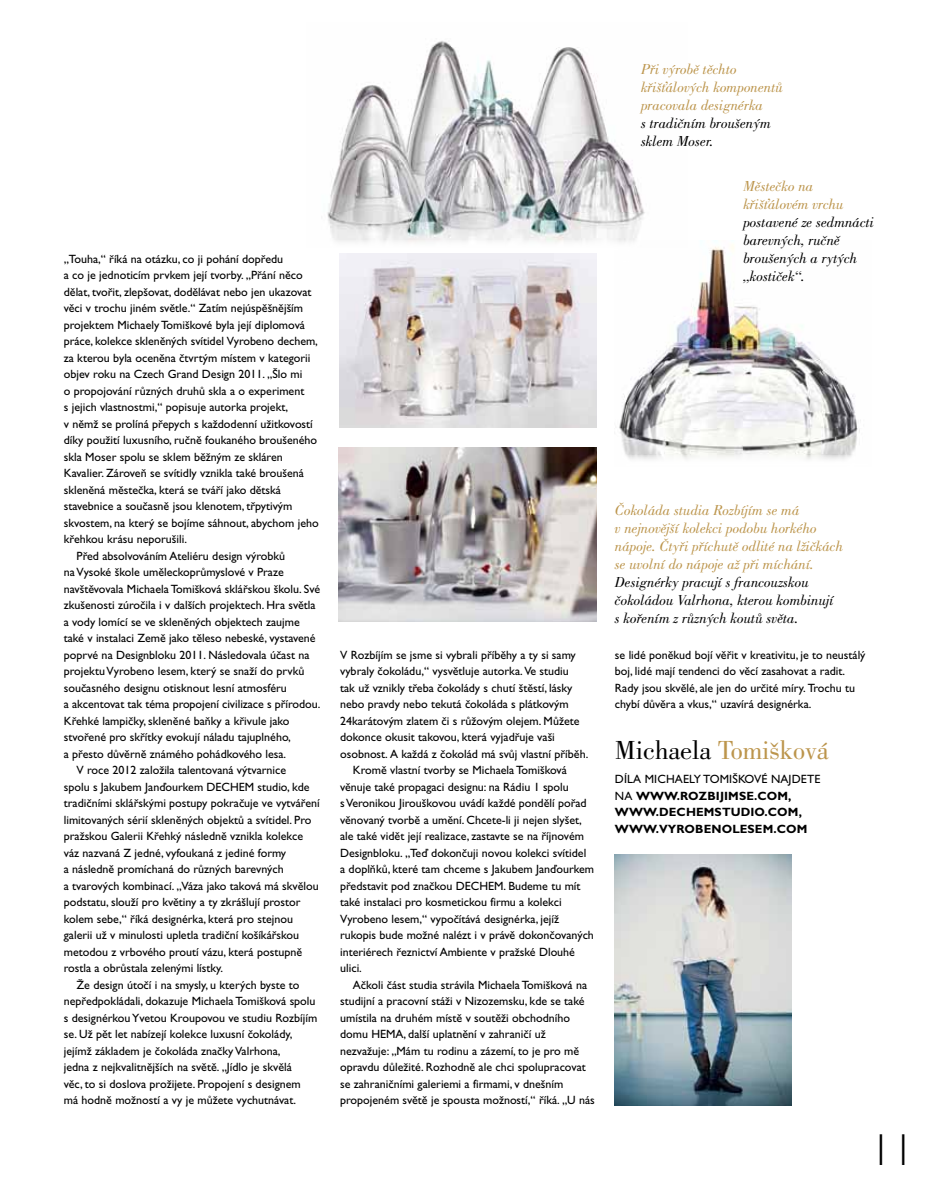
<style>
.page{position:relative;width:936px;height:1191px;background:#fff}
.page>*{position:absolute;margin:0;border:0;box-sizing:border-box;transform-origin:0 0}
.t1{font:300 45px "Gill Sans CE";color:#000}
.t2{font:27px "Bodoni CE";letter-spacing:-.005em;color:#bc954c}
.t3{font:italic 15px/18px "Bodoni CE";letter-spacing:-.005em;color:#bc954c}
.t4{font:italic 15px/18px "Bodoni CE";letter-spacing:-.005em;color:#000}
.t5{font:12px/16.5px "Gill Sans CE";color:#000}
.t6{font:700 12px "Gill Sans CE";letter-spacing:.305em;color:#000}
.s1{color:#000}
.s2{font-weight:700}
</style>
<div class="page">
<img style="left:327px;top:41px;width:318px;height:199px">
<img style="left:614px;top:855px;width:177px;height:251px">
<img style="left:339px;top:447px;width:257px;height:175px">
<img style="left:619px;top:240px;width:242px;height:215px">
<div style="left:321px;top:240px;width:319px;height:32px;background:#fff"></div>
<img style="left:339px;top:253px;width:257px;height:175px">
<p class="t5" style="left:64px;top:250px;width:221px">„Touha,“ říká na otázku, co ji pohání dopředu</p>
<p class="t5" style="left:64px;top:267px;width:240px">a co je jednoticím prvkem její tvorby. „Přání něco</p>
<p class="t5" style="left:64px;top:283px;width:249px">dělat, tvořit, zlepšovat, dodělávat nebo jen ukazovat</p>
<p class="t5" style="left:64px;top:300px;width:241px">věci v trochu jiném světle.“ Zatím nejúspěšnějším</p>
<p class="t5" style="left:64px;top:316px;width:243px">projektem Michaely Tomiškové byla její diplomová</p>
<p class="t5" style="left:64px;top:333px;width:255px">práce, kolekce skleněných svítidel Vyrobeno dechem,</p>
<p class="t5" style="left:64px;top:349px;width:248px">za kterou byla oceněna čtvrtým místem v kategorii</p>
<p class="t5" style="left:64px;top:366px;width:240px">objev roku na Czech Grand Design 2011. „Šlo mi</p>
<p class="t5" style="left:64px;top:382px;width:242px">o propojování různých druhů skla a o experiment</p>
<p class="t5" style="left:64px;top:399px;width:226px">s jejich vlastnostmi,“ popisuje autorka projekt,</p>
<p class="t5" style="left:64px;top:415px;width:251px">v němž se prolíná přepych s každodenní užitkovostí</p>
<p class="t5" style="left:64px;top:432px;width:255px">díky použití luxusního, ručně foukaného broušeného</p>
<p class="t5" style="left:64px;top:448px;width:220px">skla Moser spolu se sklem běžným ze skláren</p>
<p class="t5" style="left:64px;top:465px;width:242px">Kavalier. Zároveň se svítidly vznikla také broušená</p>
<p class="t5" style="left:64px;top:481px;width:219px">skleněná městečka, která se tváří jako dětská</p>
<p class="t5" style="left:64px;top:498px;width:230px">stavebnice a současně jsou klenotem, třpytivým</p>
<p class="t5" style="left:64px;top:514px;width:256px">skvostem, na který se bojíme sáhnout, abychom jeho</p>
<p class="t5" style="left:64px;top:531px;width:125px">křehkou krásu neporušili.</p>
<p class="t5" style="left:77px;top:547px;width:210px">Před absolvováním Ateliéru design výrobků</p>
<p class="t5" style="left:64px;top:564px;width:221px">na Vysoké škole uměleckoprůmyslové v Praze</p>
<p class="t5" style="left:64px;top:580px;width:258px">navštěvovala Michaela Tomišková sklářskou školu. Své</p>
<p class="t5" style="left:64px;top:597px;width:253px">zkušenosti zúročila i v dalších projektech. Hra světla</p>
<p class="t5" style="left:64px;top:613px;width:237px">a vody lomící se ve skleněných objektech zaujme</p>
<p class="t5" style="left:64px;top:630px;width:253px">také v instalaci Země jako těleso nebeské, vystavené</p>
<p class="t5" style="left:64px;top:646px;width:247px">poprvé na Designbloku 2011. Následovala účast na</p>
<p class="t5" style="left:64px;top:663px;width:242px">projektu Vyrobeno lesem, který se snaží do prvků</p>
<p class="t5" style="left:64px;top:679px;width:224px">současného designu otisknout lesní atmosféru</p>
<p class="t5" style="left:64px;top:696px;width:258px">a akcentovat tak téma propojení civilizace s přírodou.</p>
<p class="t5" style="left:64px;top:712px;width:227px">Křehké lampičky, skleněné baňky a křivule jako</p>
<p class="t5" style="left:64px;top:729px;width:228px">stvořené pro skřítky evokují náladu tajuplného,</p>
<p class="t5" style="left:64px;top:745px;width:224px">a přesto důvěrně známého pohádkového lesa.</p>
<p class="t5" style="left:77px;top:762px;width:211px">V roce 2012 založila talentovaná výtvarnice</p>
<p class="t5" style="left:64px;top:778px;width:175px">spolu s Jakubem Janďourkem DECHEM</p>
<p class="t5" style="left:257px;top:778px;width:54px">studio, kde</p>
<p class="t5" style="left:64px;top:795px;width:258px">tradičními sklářskými postupy pokračuje ve vytváření</p>
<p class="t5" style="left:64px;top:811px;width:249px">limitovaných sérií skleněných objektů a svítidel. Pro</p>
<p class="t5" style="left:64px;top:828px;width:241px">pražskou Galerii Křehký následně vznikla kolekce</p>
<p class="t5" style="left:64px;top:844px;width:224px">váz nazvaná Z jedné, vyfoukaná z jediné formy</p>
<p class="t5" style="left:64px;top:861px;width:221px">a následně promíchaná do různých barevných</p>
<p class="t5" style="left:64px;top:877px;width:256px">a tvarových kombinací. „Váza jako taková má skvělou</p>
<p class="t5" style="left:64px;top:894px;width:238px">podstatu, slouží pro květiny a ty zkrášlují prostor</p>
<p class="t5" style="left:64px;top:910px;width:231px">kolem sebe,“ říká designérka, která pro stejnou</p>
<p class="t5" style="left:64px;top:927px;width:237px">galerii už v minulosti upletla tradiční košíkářskou</p>
<p class="t5" style="left:64px;top:943px;width:240px">metodou z vrbového proutí vázu, která postupně</p>
<p class="t5" style="left:64px;top:960px;width:161px">rostla a obrůstala zelenými lístky.</p>
<p class="t5" style="left:77px;top:976px;width:224px">Že design útočí i na smysly, u kterých byste to</p>
<p class="t5" style="left:64px;top:993px;width:253px">nepředpokládali, dokazuje Michaela Tomišková spolu</p>
<p class="t5" style="left:64px;top:1009px;width:255px">s designérkou Yvetou Kroupovou ve studiu Rozbíjím</p>
<p class="t5" style="left:64px;top:1026px;width:230px">se. Už pět let nabízejí kolekce luxusní čokolády,</p>
<p class="t5" style="left:64px;top:1042px;width:218px">jejímž základem je čokoláda značky Valrhona,</p>
<p class="t5" style="left:64px;top:1059px;width:229px">jedna z nejkvalitnějších na světě. „Jídlo je skvělá</p>
<p class="t5" style="left:64px;top:1075px;width:238px">věc, to si doslova prožijete. Propojení s designem</p>
<p class="t5" style="left:64px;top:1092px;width:234px">má hodně možností a vy je můžete vychutnávat.</p>
<p class="t5" style="left:340px;top:646px;width:237px">V Rozbíjím se jsme si vybrali příběhy a ty si samy</p>
<p class="t5" style="left:340px;top:663px;width:230px">vybraly čokoládu,“ vysvětluje autorka.Ve studiu</p>
<p class="t5" style="left:340px;top:679px;width:234px">tak už vznikly třeba čokolády s chutí štěstí, lásky</p>
<p class="t5" style="left:340px;top:696px;width:230px">nebo pravdy nebo tekutá čokoláda s plátkovým</p>
<p class="t5" style="left:340px;top:712px;width:241px">24karátovým zlatem či s růžovým olejem. Můžete</p>
<p class="t5" style="left:340px;top:729px;width:216px">dokonce okusit takovou, která vyjadřuje vaši</p>
<p class="t5" style="left:340px;top:745px;width:250px">osobnost. A každá z čokolád má svůj vlastní příběh.</p>
<p class="t5" style="left:353px;top:762px;width:215px">Kromě vlastní tvorby se Michaela Tomišková</p>
<p class="t5" style="left:340px;top:778px;width:230px">věnuje také propagaci designu: na Rádiu 1 spolu</p>
<p class="t5" style="left:340px;top:795px;width:248px">s Veronikou Jirouškovou uvádí každé pondělí pořad</p>
<p class="t5" style="left:340px;top:811px;width:243px">věnovaný tvorbě a umění. Chcete-li ji nejen slyšet,</p>
<p class="t5" style="left:340px;top:828px;width:245px">ale také vidět její realizace, zastavte se na říjnovém</p>
<p class="t5" style="left:340px;top:844px;width:248px">Designbloku. „Teď dokončuji novou kolekci svítidel</p>
<p class="t5" style="left:340px;top:861px;width:255px">a doplňků, které tam chceme s Jakubem Janďourkem</p>
<p class="t5" style="left:340px;top:877px;width:148px">představit pod značkou DECHEM</p>
<p class="t5" style="left:340px;top:877px;width:255px;text-indent:163px">. Budeme tu mít také instalaci pro kosmetickou firmu a kolekci Vyrobeno lesem,“ vypočítává designérka, jejíž rukopis bude možné nalézt i v právě dokončovaných interiérech řeznictví Ambiente v pražské Dlouhé ulici.</p>
<p class="t5" style="left:340px;top:976px;width:248px;text-indent:13px">Ačkoli část studia strávila Michaela Tomišková na studijní a pracovní stáži v Nizozemsku, kde se také umístila na druhém místě v soutěži obchodního domu HEMA</p>
<p class="t5" style="left:340px;top:1026px;width:256px;text-indent:63px">, další uplatnění v zahraničí už nezvažuje: „Mám tu rodinu a zázemí, to je pro mě opravdu důležité. Rozhodně ale chci spolupracovat se zahraničními galeriemi a firmami, v dnešním propojeném světě je spousta možností,“ říká. „U nás</p>
<p class="t3" style="left:641px;top:60px;width:143px">Při výrobě těchto křišťálových komponentů pracovala designérka</p>
<p class="t4" style="left:641px;top:114px;width:131px">s tradičním broušeným sklem Moser.</p>
<p class="t3" style="left:743px;top:177px;width:102px">Městečko na křišťálovém vrchu</p>
<p class="t4" style="left:743px;top:213px;width:132px">postavené ze sedmnácti barevných, ručně broušených a rytých „kostiček“.</p>
<p class="t3" style="left:615px;top:501px;width:230px">Čokoláda studia Rozbíjím se má<br>v nejnovější kolekci podobu horkého nápoje. Čtyři příchutě odlité na lžičkách se uvolní do nápoje až při míchání.</p>
<p class="t4" style="left:615px;top:573px;width:220px">Designérky pracují s francouzskou čokoládou Valrhona, kterou kombinují s kořením z různých koutů světa.</p>
<p class="t5" style="left:615px;top:646px;width:252px">se lidé poněkud bojí věřit v kreativitu, je to neustálý boj, lidé mají tendenci do věcí zasahovat a radit.<br>Rady jsou skvělé, ale jen do určité míry. Trochu tu chybí důvěra a vkus,“ uzavírá designérka.</p>
<h2 class="t2" style="left:615px;top:736px;width:215px"><span class="s1">Michaela</span> Tomišková</h2>
<p class="t5" style="left:615px;top:771px;width:207px">díla Mic haely Tomiškové najd ete na <span class="s2">WWW.ROZBIJIMSE</span></p>
<p class="t6" style="left:754px;top:788px;width:15px">.COM</p>
<p class="t6" style="left:788px;top:788px;width:5px">,</p>
<p class="t6" style="left:615px;top:805px;width:64px">WWW.DECHEMSTU</p>
<p class="t6" style="left:740px;top:805px;width:38px">DIO.COM</p>
<p class="t6" style="left:798px;top:805px;width:5px">,</p>
<p class="t6" style="left:615px;top:821px;width:71px">WWW.VYROBE</p>
<p class="t6" style="left:711px;top:821px;width:20px">NOLESEM</p>
<p class="t6" style="left:773px;top:821px;width:15px">.COM</p>
<h1 class="t1" style="left:869px;top:1124px;width:46px">11</h1>
</div>
